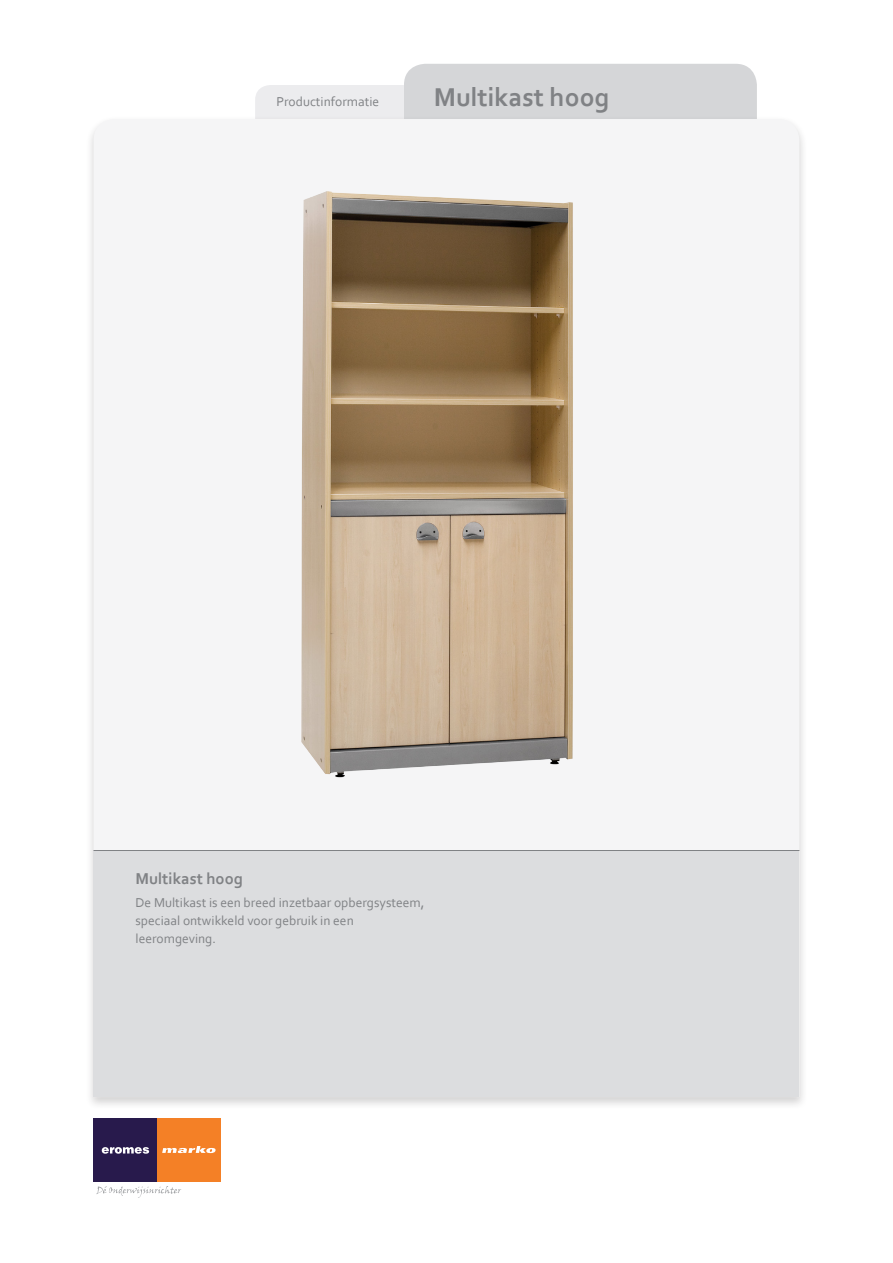
<style>
.page{position:relative;width:893px;height:1263px;background:#fff}
.page>*{position:absolute;margin:0;border:0;box-sizing:border-box;transform-origin:0 0}
.kop{font:700 27px "Corbel";color:#808285}
.tussenkopje_bold{font:700 16.5px "Corbel";color:#808285}
.body_LL{font:13.5px/18px "Corbel";color:#808285}
</style>
<div class="page">
<svg style="left:255px;top:64px;width:502px;height:51px;background:#dedfe0"></svg>
<div style="left:85px;top:115px;width:723px;height:995px;background:#231f20;opacity:.2"></div>
<div style="left:94px;top:119px;width:705px;height:731px;background:#f5f5f6"></div>
<div style="left:94px;top:850px;width:705px;height:247px;background:#dcdddf"></div>
<hr style="left:94px;top:850px;width:705px;height:1px;background:#808285">
<img style="left:272px;top:179px;width:334px;height:613px">
<div style="left:157px;top:1118px;width:64px;height:64px;background:#f48026"></div>
<svg style="left:162px;top:1146px;width:54px;height:7px"></svg>
<div style="left:94px;top:1118px;width:63px;height:64px;background:#281a4c"></div>
<svg style="left:102px;top:1147px;width:47px;height:7px"></svg>
<svg style="left:97px;top:1186px;width:84px;height:12px"></svg>
<p class="body_LL" style="left:276px;top:92px;width:104px">Productinformatie</p>
<p class="kop" style="left:434px;top:81px;width:177px">Multikast hoog</p>
<p class="tussenkopje_bold" style="left:136px;top:868px;width:109px">Multikast hoog</p>
<p class="body_LL" style="left:136px;top:893px;width:290px">De Multikast is een breed inzetbaar opbergsysteem, speciaal ontwikkeld voor gebruik in een leeromgeving.</p>
</div>
